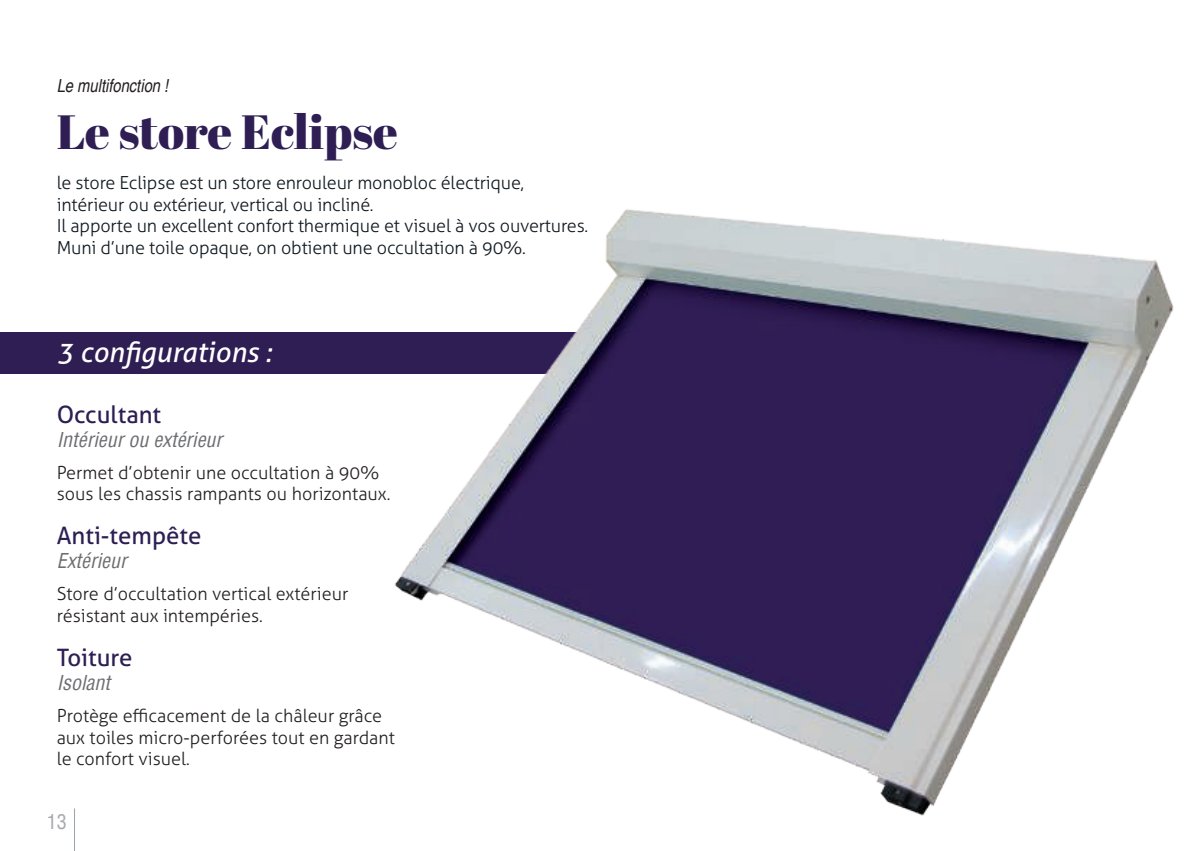
<style>
.page{position:relative;width:1191px;height:851px;background:#fff}
.page>*{position:absolute;margin:0;border:0;box-sizing:border-box;transform-origin:0 0}
.t1{font:48px "Abril Fatface";color:#2e1e54}
.t2{font:italic 28px "Aller";color:#fff}
.t3{font:24px "Aller";color:#2e1e54}
.t4{font:italic condensed 20px "Helvetica";color:#6d6e71}
.t5{font:condensed 20px "Helvetica";color:#a8a9ad}
.t6{font:300 18px/21.6px "Aller";color:#231f20}
.t7{font:300 18px/21.6px "Aller";letter-spacing:-.01em;color:#101a21}
.t8{font:italic condensed 18px "Helvetica";color:#231f20}
</style>
<div class="page">
<hr style="left:74px;top:808px;width:1px;height:42px;background:#99a4ab">
<div style="left:0;top:332px;width:595px;height:42px;background:#2e1e54"></div>
<img style="left:394px;top:209px;width:780px;height:607px">
<p class="t8" style="left:57px;top:78px;width:113px">Le multifonction !</p>
<h1 class="t1" style="left:57px;top:112px;width:343px">Le store Eclipse</h1>
<p class="t7" style="left:57px;top:174px;width:533px">le store Eclipse est un store enrouleur monobloc électrique, intérieur ou extérieur, vertical ou incliné.<br>Il apporte un excellent confort thermique et visuel à vos ouvertures.<br>Muni d’une toile opaque, on obtient une occultation à 90%.</p>
<h2 class="t2" style="left:57px;top:335px;width:216px">3 configurations :</h2>
<h3 class="t3" style="left:57px;top:405px;width:106px">Occultant</h3>
<p class="t4" style="left:57px;top:428px;width:167px">Intérieur ou extérieur</p>
<p class="t6" style="left:57px;top:463px;width:335px">Permet d’obtenir une occultation à 90% sous les chassis rampants ou horizontaux.</p>
<h3 class="t3" style="left:57px;top:526px;width:146px">Anti-tempête</h3>
<p class="t4" style="left:57px;top:549px;width:71px">Extérieur</p>
<p class="t6" style="left:57px;top:585px;width:293px">Store d’occultation vertical extérieur résistant aux intempéries.</p>
<h3 class="t3" style="left:57px;top:648px;width:77px">Toiture</h3>
<p class="t4" style="left:57px;top:671px;width:55px">Isolant</p>
<p class="t6" style="left:57px;top:704px;width:340px">Protège efficacement de la châleur grâce aux toiles micro-perforées tout en gardant le confort visuel.</p>
<p class="t5" style="left:47px;top:810px;width:21px">13</p>
</div>
